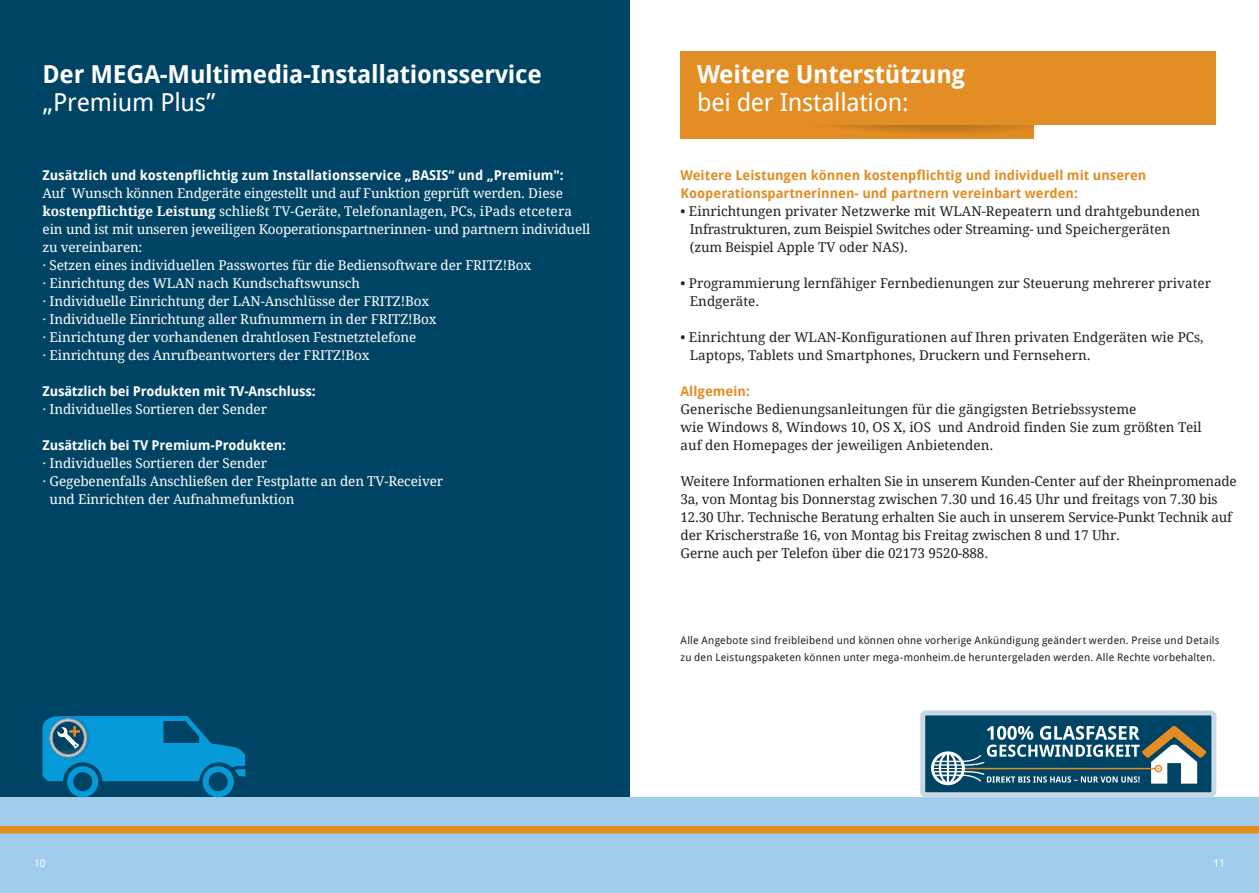
<style>
.page{position:relative;width:1259px;height:893px;background:#fff}
.page>*{position:absolute;margin:0;border:0;box-sizing:border-box;transform-origin:0 0}
.t1{font:700 24.75px "Droid Sans";letter-spacing:-.01em;color:#fff}
.t2{font:24.75px "Droid Sans";letter-spacing:-.01em;color:#fff}
.t3{font:13.5px/18px "Droid Serif";color:#231f20}
.t4{font:13.5px/18px "Droid Serif";letter-spacing:-.01em;color:#fff}
.t5{font:700 13.5px "Droid Sans";letter-spacing:-.005em;color:#fff}
.t6{font:700 13.5px "Droid Sans";color:#e28e25}
.t7{font:13.5px "Droid Serif";letter-spacing:-.02em;color:#231f20}
.t8{font:10.5px/16.5px "Droid Sans";letter-spacing:.02em;color:#231f20}
.t9{font:10.5px "Droid Sans";color:#fff}
.s1{font-weight:700}
</style>
<div class="page">
<div style="left:0;top:0;width:629px;height:893px;background:#004465"></div>
<div style="left:0;top:797px;width:1259px;height:96px;background:#a1cded"></div>
<div style="left:0;top:826px;width:1259px;height:7px;background:#e28e25"></div>
<div style="left:203px;top:766px;width:31px;height:31px;border:6px solid #069ad9;border-radius:50%"></div>
<div style="left:67px;top:766px;width:31px;height:31px;border:6px solid #069ad9;border-radius:50%"></div>
<svg style="left:43px;top:716px;width:202px;height:65px"></svg>
<div style="left:680px;top:100px;width:354px;height:38px;background:#e28e25"></div>
<img style="left:827px;top:124px;width:210px;height:10px">
<div style="left:680px;top:51px;width:536px;height:73px;background:#e28e25"></div>
<div style="left:922px;top:713px;width:292px;height:82px;background:#004465;border-radius:3px"></div>
<div style="left:920px;top:710px;width:296px;height:87px;border:5px solid #cad8e4;border-radius:3px"></div>
<svg style="left:931px;top:726px;width:275px;height:59px"></svg>
<p class="t1" style="left:43px;top:56px;width:501px">Der MEGA-Multimedia-Installationsservice</p>
<p class="t2" style="left:43px;top:85px;width:174px">„Premium Plus”</p>
<p class="t5" style="left:43px;top:166px;width:523px">Zusätzlich und kostenpflichtig zum Installationsservice „BASIS“ und „Premium":</p>
<p class="t4" style="left:43px;top:184px;width:549px">Auf Wunsch können Endgeräte eingestellt und auf Funktion geprüft werden. Diese <span class="s1">kostenpflichtige Leistung</span> schließt TV-Geräte, Telefonanlagen, PCs, iPads etcetera ein und ist mit unseren jeweiligen Kooperationspartnerinnen- und partnern individuell zu vereinbaren:</p>
<p class="t4" style="left:43px;top:256px;width:490px">· Setzen eines individuellen Passwortes für die Bediensoftware der FRITZ!Box</p>
<p class="t4" style="left:43px;top:274px;width:319px">· Einrichtung des WLAN nach Kundschaftswunsch</p>
<p class="t4" style="left:43px;top:292px;width:388px">· Individuelle Einrichtung der LAN-Anschlüsse der FRITZ!Box</p>
<p class="t4" style="left:43px;top:310px;width:396px">· Individuelle Einrichtung aller Rufnummern in der FRITZ!Box</p>
<p class="t4" style="left:43px;top:328px;width:375px">· Einrichtung der vorhandenen drahtlosen Festnetztelefone</p>
<p class="t4" style="left:43px;top:346px;width:328px">· Einrichtung des Anrufbeantworters der FRITZ!Box</p>
<p class="t5" style="left:43px;top:382px;width:275px">Zusätzlich bei Produkten mit TV-Anschluss:</p>
<p class="t4" style="left:43px;top:400px;width:226px">· Individuelles Sortieren der Sender</p>
<p class="t5" style="left:43px;top:436px;width:245px">Zusätzlich bei TV Premium-Produkten:</p>
<p class="t4" style="left:43px;top:454px;width:226px">· Individuelles Sortieren der Sender</p>
<p class="t4" style="left:43px;top:472px;width:402px">· Gegebenenfalls Anschließen der Festplatte an den TV-Receiver</p>
<p class="t4" style="left:50px;top:490px;width:246px">und Einrichten der Aufnahmefunktion</p>
<p class="t1" style="left:697px;top:56px;width:270px">Weitere Unterstützung</p>
<p class="t2" style="left:697px;top:85px;width:213px">bei der Installation:</p>
<p class="t6" style="left:680px;top:166px;width:467px">Weitere Leistungen können kostenpflichtig und individuell mit unseren</p>
<p class="t6" style="left:680px;top:184px;width:399px">Kooperationspartnerinnen- und partnern vereinbart werden:</p>
<p class="t3" style="left:680px;top:202px;width:521px">• Einrichtungen privater Netzwerke mit WLAN-Repeatern und drahtgebundenen</p>
<p class="t7" style="left:690px;top:221px;width:482px">Infrastrukturen, zum Beispiel Switches oder Streaming- und Speichergeräten</p>
<p class="t3" style="left:690px;top:238px;width:219px">(zum Beispiel Apple TV oder NAS).</p>
<p class="t3" style="left:680px;top:274px;width:532px">• Programmierung lernfähiger Fernbedienungen zur Steuerung mehrerer privater</p>
<p class="t3" style="left:690px;top:292px;width:71px">Endgeräte.</p>
<p class="t3" style="left:680px;top:328px;width:524px">• Einrichtung der WLAN-Konfigurationen auf Ihren privaten Endgeräten wie PCs,</p>
<p class="t3" style="left:690px;top:346px;width:402px">Laptops, Tablets und Smartphones, Druckern und Fernsehern.</p>
<p class="t6" style="left:680px;top:382px;width:71px">Allgemein:</p>
<p class="t3" style="left:680px;top:400px;width:457px">Generische Bedienungsanleitungen für die gängigsten Betriebssysteme</p>
<p class="t3" style="left:680px;top:418px;width:523px">wie Windows 8, Windows 10, OS X, iOS und Android finden Sie zum größten Teil</p>
<p class="t3" style="left:680px;top:436px;width:314px">auf den Homepages der jeweiligen Anbietenden.</p>
<p class="t3" style="left:680px;top:472px;width:558px">Weitere Informationen erhalten Sie in unserem Kunden-Center auf der Rheinpromenade 3a, von Montag bis Donnerstag zwischen 7.30 und 16.45 Uhr und freitags von 7.30 bis 12.30 Uhr. Technische Beratung erhalten Sie auch in unserem Service-Punkt Technik auf der Krischerstraße 16, von Montag bis Freitag zwischen 8 und 17 Uhr.</p>
<p class="t3" style="left:680px;top:544px;width:309px">Gerne auch per Telefon über die 02173 9520-888.</p>
<p class="t8" style="left:680px;top:632px;width:540px">Alle Angebote sind freibleibend und können ohne vorherige Ankündigung geändert werden. Preise und Details zu den Leistungspaketen können unter mega-monheim.de heruntergeladen werden. Alle Rechte vorbehalten.</p>
<p class="t9" style="left:34px;top:856px;width:13px">10</p>
<p class="t9" style="left:1213px;top:856px;width:13px">11</p>
</div>
